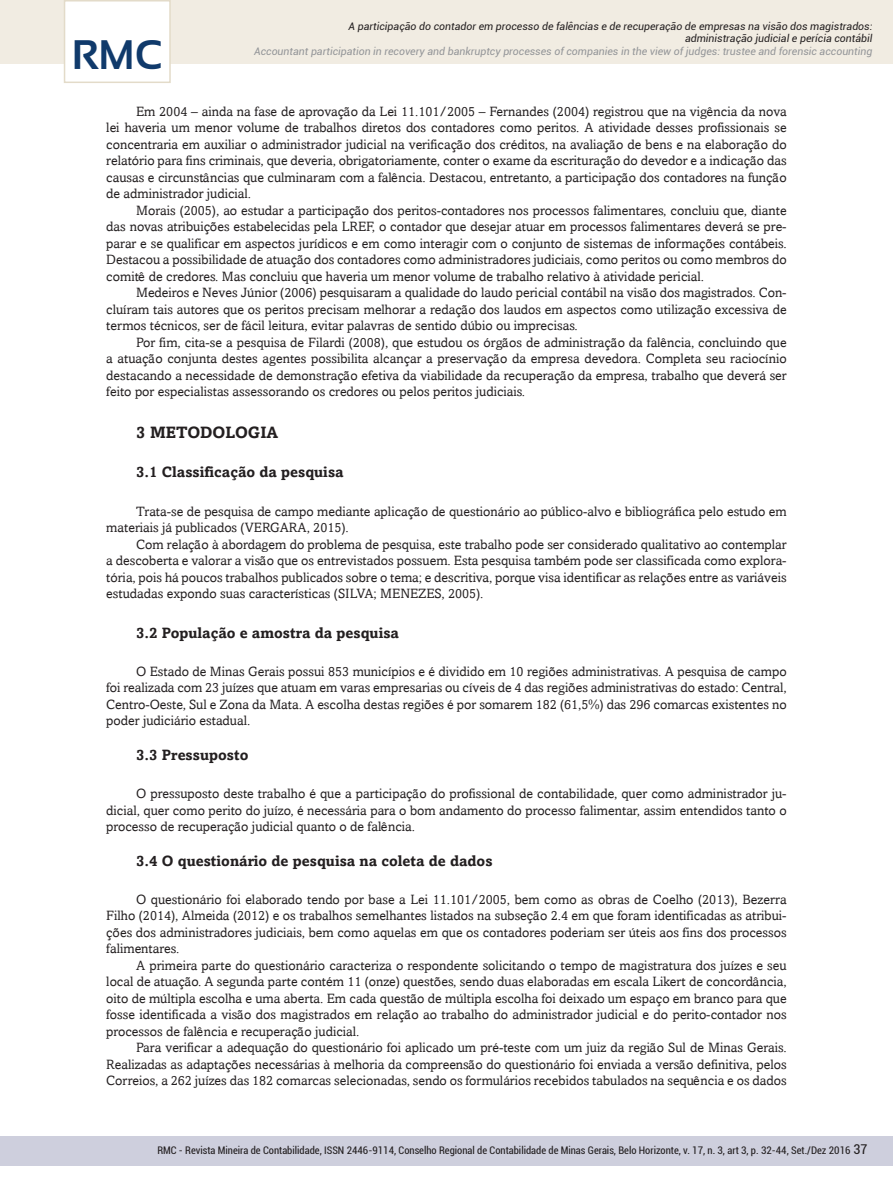
<style>
.page{position:relative;width:893px;height:1191px;background:#fff}
.page>*{position:absolute;margin:0;border:0;box-sizing:border-box;transform-origin:0 0}
.t1{font:700 41.25px "Sansation";color:#103a6b}
.t2{font:700 16.5px "Amasis";color:#231f20}
.t3{font:700 15px "Amasis";color:#231f20}
.t4{font:13.5px/16.5px "Amasis";color:#231f20;text-align:justify}
.t5{font:condensed 13.5px "Roboto";color:#231f20}
.t6{font:condensed 10.5px "Roboto";color:#231f20}
.t7{font:italic 10.5px/12.6px "Roboto";color:#231f20;text-align:right}
.t8{font:italic 10.5px "Roboto";color:#939598}
</style>
<div class="page">
<div style="left:0;top:1135px;width:893px;height:30px;background:#cecfdd"></div>
<div style="left:0;top:0;width:893px;height:64px;background:#f1ece2"></div>
<div style="left:64px;top:0;width:107px;height:83px;background:#fff;border:2px solid #e3dbc9"></div>
<h1 class="t1" style="left:72px;top:32px;width:92px">RMC</h1>
<p class="t7" style="left:348px;top:19px;width:525px">A participação do contador em processo de falências e de recuperação de empresas na visão dos magistrados: administração judicial e perícia contábil</p>
<p class="t8" style="left:254px;top:44px;width:620px">Accountant participation in recovery and bankruptcy processes of companies in the view of judges: trustee and forensic accounting</p>
<p class="t4" style="left:106px;top:103px;width:682px;text-indent:30px">Em 2004 – ainda na fase de aprovação da Lei 11.101/2005 – Fernandes (2004) registrou que na vigência da nova lei haveria um menor volume de trabalhos diretos dos contadores como peritos. A atividade desses profissionais se concentraria em auxiliar o administrador judicial na verificação dos créditos, na avaliação de bens e na elaboração do relatório para fins criminais, que deveria, obrigatoriamente, conter o exame da escrituração do devedor e a indicação das causas e circunstâncias que culminaram com a falência. Destacou, entretanto, a participação dos contadores na função de administrador judicial.</p>
<p class="t4" style="left:106px;top:202px;width:682px;text-indent:30px">Morais (2005), ao estudar a participação dos peritos-contadores nos processos falimentares, concluiu que, diante das novas atribuições estabelecidas pela LREF, o contador que desejar atuar em processos falimentares deverá se pre&shy;parar e se qualificar em aspectos jurídicos e em como interagir com o conjunto de sistemas de informações contábeis.<br>Destacou a possibilidade de atuação dos contadores como administradores judiciais, como peritos ou como membros do comitê de credores. Mas concluiu que haveria um menor volume de trabalho relativo à atividade pericial.</p>
<p class="t4" style="left:106px;top:284px;width:682px;text-indent:30px">Medeiros e Neves Júnior (2006) pesquisaram a qualidade do laudo pericial contábil na visão dos magistrados. Con&shy;cluíram tais autores que os peritos precisam melhorar a redação dos laudos em aspectos como utilização excessiva de termos técnicos, ser de fácil leitura, evitar palavras de sentido dúbio ou imprecisas.</p>
<p class="t4" style="left:106px;top:334px;width:682px;text-indent:30px">Por fim, cita-se a pesquisa de Filardi (2008), que estudou os órgãos de administração da falência, concluindo que a atuação conjunta destes agentes possibilita alcançar a preservação da empresa devedora. Completa seu raciocínio destacando a necessidade de demonstração efetiva da viabilidade da recuperação da empresa, trabalho que deverá ser feito por especialistas assessorando os credores ou pelos peritos judiciais.</p>
<p class="t2" style="left:136px;top:422px;width:144px">3 METODOLOGIA</p>
<p class="t3" style="left:136px;top:463px;width:209px">3.1 Classificação da pesquisa</p>
<p class="t4" style="left:106px;top:502px;width:682px;text-indent:30px">Trata-se de pesquisa de campo mediante aplicação de questionário ao público-alvo e bibliográfica pelo estudo em materiais já publicados (VERGARA, 2015).</p>
<p class="t4" style="left:106px;top:535px;width:682px;text-indent:30px">Com relação à abordagem do problema de pesquisa, este trabalho pode ser considerado qualitativo ao contemplar a descoberta e valorar a visão que os entrevistados possuem. Esta pesquisa também pode ser classificada como explora&shy;tória, pois há poucos trabalhos publicados sobre o tema; e descritiva, porque visa identificar as relações entre as variáveis estudadas expondo suas características (SILVA; MENEZES, 2005).</p>
<p class="t3" style="left:136px;top:623px;width:264px">3.2 População e amostra da pesquisa</p>
<p class="t4" style="left:106px;top:663px;width:682px;text-indent:30px">O Estado de Minas Gerais possui 853 municípios e é dividido em 10 regiões administrativas. A pesquisa de campo foi realizada com 23 juízes que atuam em varas empresarias ou cíveis de 4 das regiões administrativas do estado: Central, Centro-Oeste, Sul e Zona da Mata. A escolha destas regiões é por somarem 182 (61,5%) das 296 comarcas existentes no poder judiciário estadual.</p>
<p class="t3" style="left:136px;top:745px;width:114px">3.3 Pressuposto</p>
<p class="t4" style="left:106px;top:785px;width:682px;text-indent:30px">O pressuposto deste trabalho é que a participação do profissional de contabilidade, quer como administrador ju&shy;dicial, quer como perito do juízo, é necessária para o bom andamento do processo falimentar, assim entendidos tanto o processo de recuperação judicial quanto o de falência.</p>
<p class="t3" style="left:136px;top:851px;width:358px">3.4 O questionário de pesquisa na coleta de dados</p>
<p class="t4" style="left:106px;top:890px;width:682px;text-indent:30px">O questionário foi elaborado tendo por base a Lei 11.101/2005, bem como as obras de Coelho (2013), Bezerra Filho (2014), Almeida (2012) e os trabalhos semelhantes listados na subseção 2.4 em que foram identificadas as atribui&shy;ções dos administradores judiciais, bem como aquelas em que os contadores poderiam ser úteis aos fins dos processos falimentares.</p>
<p class="t4" style="left:106px;top:956px;width:682px;text-indent:30px">A primeira parte do questionário caracteriza o respondente solicitando o tempo de magistratura dos juízes e seu local de atuação. A segunda parte contém 11 (onze) questões, sendo duas elaboradas em escala Likert de concordância, oito de múltipla escolha e uma aberta. Em cada questão de múltipla escolha foi deixado um espaço em branco para que fosse identificada a visão dos magistrados em relação ao trabalho do administrador judicial e do perito-contador nos processos de falência e recuperação judicial.</p>
<p class="t4" style="left:106px;top:1039px;width:682px;text-indent:30px">Para verificar a adequação do questionário foi aplicado um pré-teste com um juiz da região Sul de Minas Gerais.<br>Realizadas as adaptações necessárias à melhoria da compreensão do questionário foi enviada a versão definitiva, pelos Correios, a 262 juízes das 182 comarcas selecionadas, sendo os formulários recebidos tabulados na sequência e os dados</p>
<p class="t5" style="left:853px;top:1140px;width:15px">37</p>
<p class="t6" style="left:157px;top:1143px;width:695px">RMC - Revista Mineira de Contabilidade, ISSN 2446-9114, Conselho Regional de Contabilidade de Minas Gerais, Belo Horizonte, v. 17, n. 3, art 3, p. 32-44, Set./Dez 2016</p>
</div>
